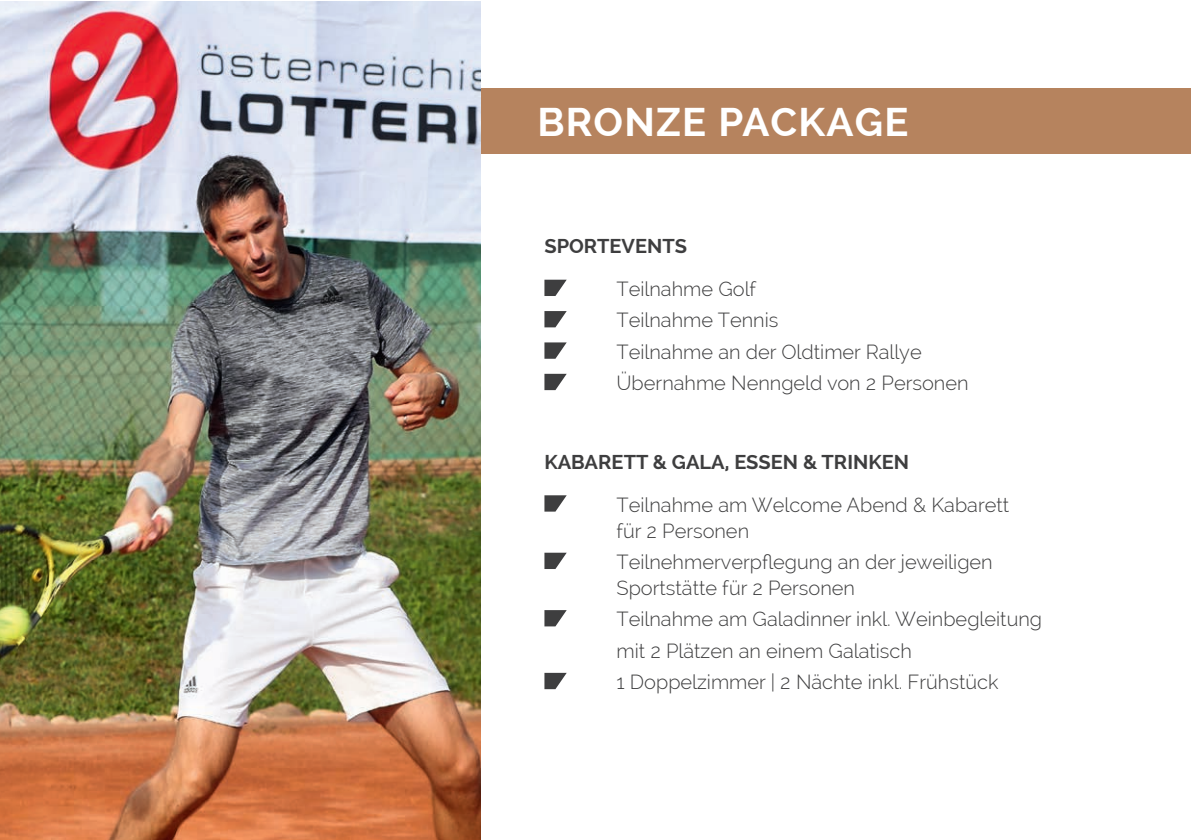
<style>
.page{position:relative;width:1191px;height:840px;background:#fff}
.page>*{position:absolute;margin:0;border:0;box-sizing:border-box;transform-origin:0 0}
.t1{font:700 40px "Raleway";letter-spacing:.03em;color:#fff}
.t2{font:300 20px/31.4px "Raleway";color:#3e3e3f}
.t3{font:700 20px "Raleway";color:#3e3e3f}
</style>
<div class="page">
<div style="left:289px;top:88px;width:902px;height:65px;background:#b6835e"></div>
<svg style="left:544px;top:279px;width:23px;height:17px"></svg>
<svg style="left:544px;top:311px;width:23px;height:16px"></svg>
<svg style="left:544px;top:342px;width:23px;height:16px"></svg>
<svg style="left:544px;top:373px;width:23px;height:17px"></svg>
<svg style="left:544px;top:495px;width:23px;height:16px"></svg>
<svg style="left:544px;top:552px;width:23px;height:16px"></svg>
<svg style="left:544px;top:610px;width:23px;height:16px"></svg>
<svg style="left:544px;top:672px;width:23px;height:16px"></svg>
<img style="left:0;top:1px;width:481px;height:838px">
<h1 class="t1" style="left:537px;top:99px;width:372px">BRONZE PACKAGE</h1>
<p class="t3" style="left:544px;top:235px;width:144px">SPORTEVENTS</p>
<p class="t2" style="left:616px;top:273px;width:353px">Teilnahme Golf<br>Teilnahme Tennis<br>Teilnahme an der Oldtimer Rallye<br>Übernahme Nenngeld von 2 Personen</p>
<p class="t3" style="left:544px;top:450px;width:366px">KABARETT &amp; GALA, ESSEN &amp; TRINKEN</p>
<p class="t2" style="left:616px;top:491px;width:394px;line-height:26px">Teilnahme am Welcome Abend &amp; Kabarett für 2 Personen</p>
<p class="t2" style="left:616px;top:548px;width:378px;line-height:26px">Teilnehmerverpflegung an der jeweiligen<br>Sportstätte für 2 Personen</p>
<p class="t2" style="left:616px;top:603px;width:427px">Teilnahme am Galadinner inkl. Weinbegleitung mit 2 Plätzen an einem Galatisch<br>1 Doppelzimmer | 2 Nächte inkl. Frühstück</p>
</div>
